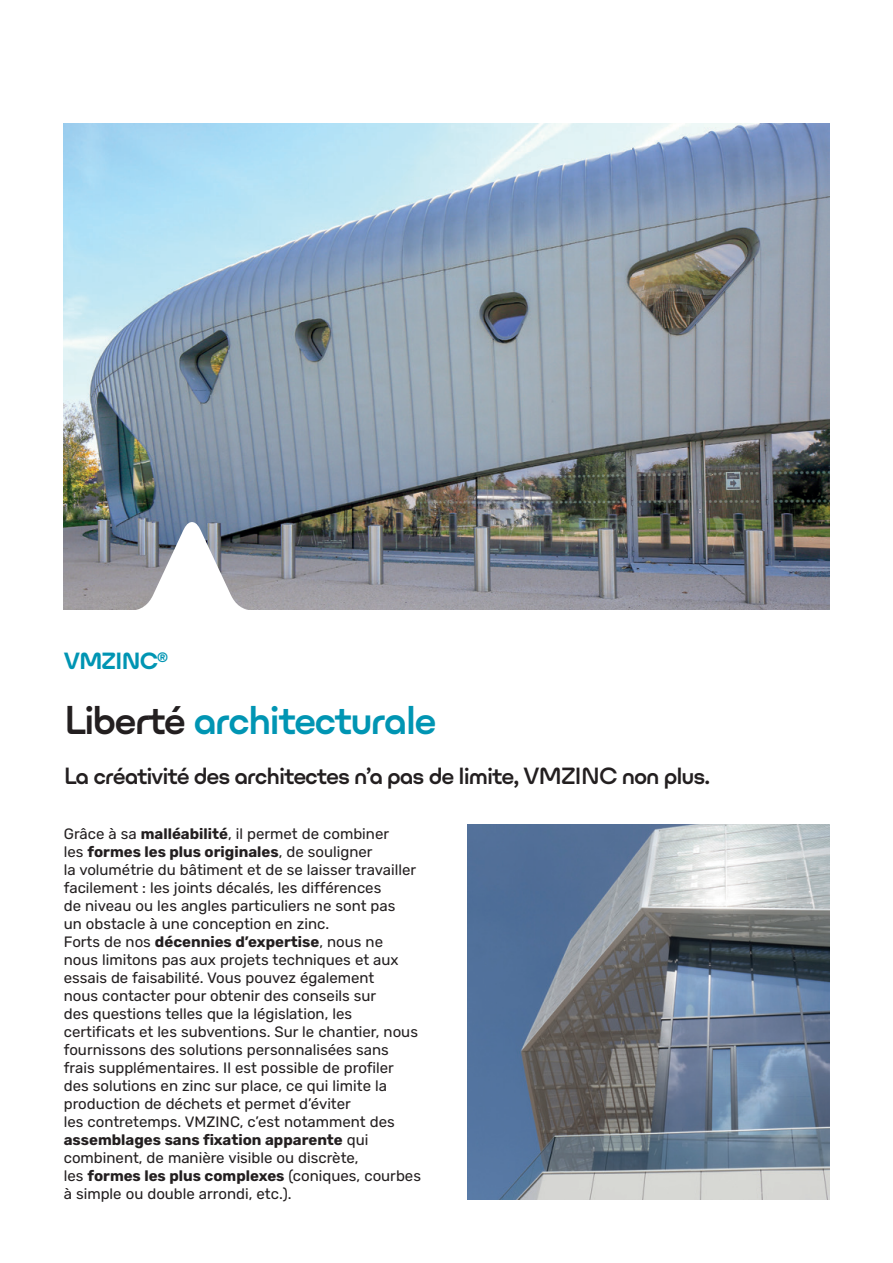
<style>
.page{position:relative;width:893px;height:1263px;background:#fff}
.page>*{position:absolute;margin:0;border:0;box-sizing:border-box;transform-origin:0 0}
.t1{font:700 36px "Ulm Grotesk";letter-spacing:-.05em;color:#0095b3}
.t2{font:700 21px "Ulm Grotesk";letter-spacing:-.05em;color:#231f20}
.t3{font:800 21px "Ulm Grotesk";letter-spacing:-.05em;color:#0095b3}
.t4{font:15px/18px "Rubik";color:#231f20}
.s1{color:#231f20}
.s2{font-weight:700}
</style>
<div class="page">
<img style="left:64px;top:123px;width:765px;height:487px">
<svg style="left:128px;top:522px;width:128px;height:88px"></svg>
<img style="left:468px;top:825px;width:361px;height:374px">
<h2 class="t3" style="left:64px;top:647px;width:106px">VMZINC<sup>®</sup></h2>
<h1 class="t1" style="left:64px;top:696px;width:374px"><span class="s1">Liberté</span> architecturale</h1>
<h2 class="t2" style="left:64px;top:762px;width:648px">La créativité des architectes n’a pas de limite, VMZINC non plus.</h2>
<p class="t4" style="left:64px;top:825px;width:359px">Grâce à sa <span class="s2">malléabilité</span>, il permet de combiner<br>les <span class="s2">formes les plus originales</span>, de souligner<br>la volumétrie du bâtiment et de se laisser travailler facilement : les joints décalés, les différences<br>de niveau ou les angles particuliers ne sont pas<br>un obstacle à une conception en zinc.<br>Forts de nos <span class="s2">décennies d’expertise</span>, nous ne nous limitons pas aux projets techniques et aux essais de faisabilité. Vous pouvez également<br>nous contacter pour obtenir des conseils sur<br>des questions telles que la législation, les certificats et les subventions. Sur le chantier, nous fournissons des solutions personnalisées sans frais supplémentaires. Il est possible de profiler des solutions en zinc sur place, ce qui limite la production de déchets et permet d’éviter<br>les contretemps. VMZINC, c’est notamment des <span class="s2">assemblages sans fixation apparente</span> qui combinent, de manière visible ou discrète,<br>les <span class="s2">formes les plus complexes</span> (coniques, courbes à simple ou double arrondi, etc.).</p>
</div>
